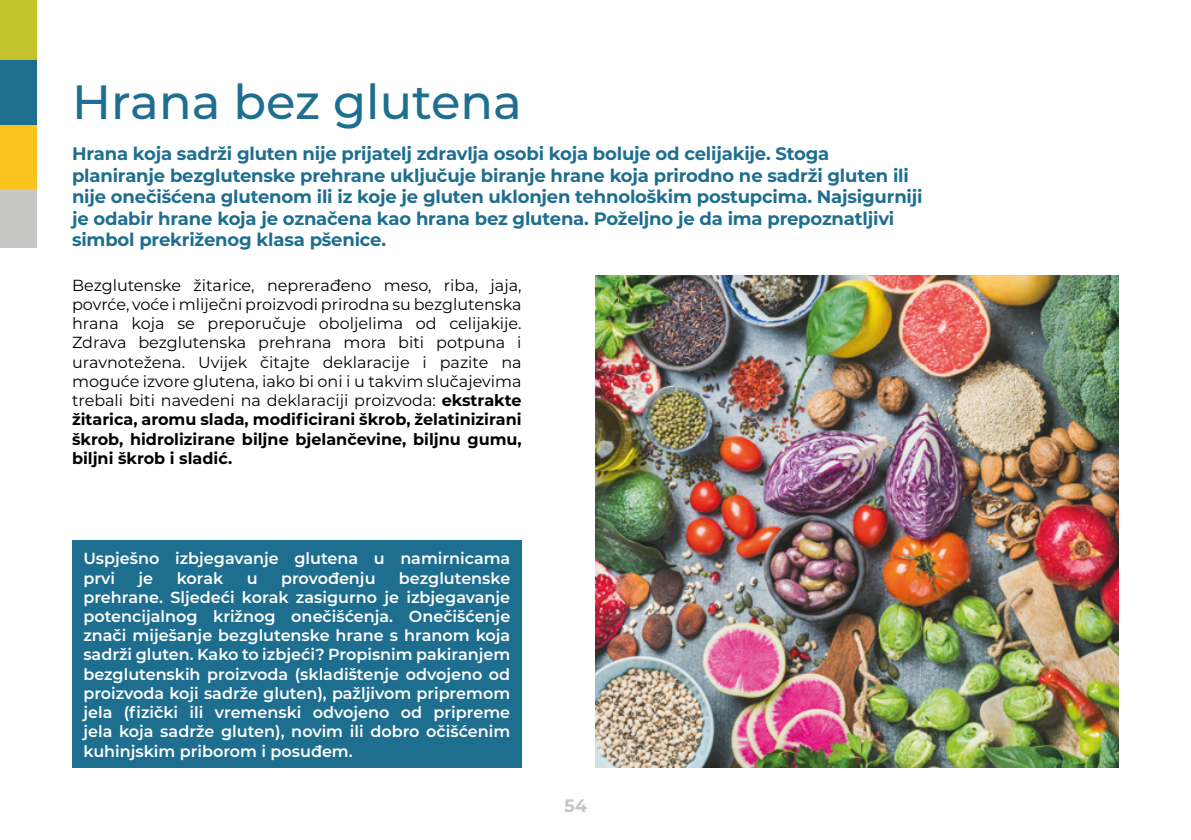
<style>
.page{position:relative;width:1191px;height:840px;background:#fff}
.page>*{position:absolute;margin:0;border:0;box-sizing:border-box;transform-origin:0 0}
._01_Naslov{font:500 48px "Montserrat";color:#1e6e90}
._02_Podnaslov{font:700 18px/21.6px "Montserrat";letter-spacing:-.01em;color:#1e6e90}
.t1{font:700 18px "Montserrat";color:#c6c6c5}
._03_Tekst{font:600 16px/19.2px "Montserrat";color:#fff}
._03_Tekst-2{font:16px/19.2px "Montserrat";color:#000;text-align:justify}
.s1{font-weight:700}
</style>
<div class="page">
<img style="left:595px;top:275px;width:524px;height:492px">
<div style="left:72px;top:540px;width:449px;height:227px;background:#1e6e90"></div>
<div style="left:0;top:0;width:37px;height:60px;background:#c3c42c"></div>
<div style="left:0;top:60px;width:37px;height:65px;background:#1e6e90"></div>
<div style="left:0;top:125px;width:37px;height:65px;background:#fac31e"></div>
<div style="left:0;top:190px;width:37px;height:58px;background:#c6c6c5"></div>
<p class="_01_Naslov" style="left:72px;top:68px;width:451px">Hrana bez glutena</p>
<p class="_02_Podnaslov" style="left:72px;top:142px;width:852px">Hrana koja sadrži gluten nije prijatelj zdravlja osobi koja boluje od celijakije. Stoga planiranje bezglutenske prehrane uključuje biranje hrane koja prirodno ne sadrži gluten ili nije onečišćena glutenom ili iz koje je gluten uklonjen tehnološkim postupcima. Najsigurniji je odabir hrane koja je označena kao hrana bez glutena. Poželjno je da ima prepoznatljivi simbol prekriženog klasa pšenice.</p>
<p class="_03_Tekst-2" style="left:72px;top:275px;width:451px">Bezglutenske žitarice, neprerađeno meso, riba, jaja, povrće, voće i mliječni proizvodi prirodna su bezglutenska hrana koja se preporučuje oboljelima od celijakije.<br>Zdrava bezglutenska prehrana mora biti potpuna i uravnotežena. Uvijek čitajte deklaracije i pazite na moguće izvore glutena, iako bi oni i u takvim slučajevima trebali biti navedeni na deklaraciji proizvoda: <span class="s1">ekstrakte žitarica, aromu slada, modificirani škrob, želatinizirani škrob, hidrolizirane biljne bjelančevine, biljnu gumu, biljni škrob i sladić.</span></p>
<p class="_03_Tekst" style="left:83px;top:548px;width:428px">Uspješno izbjegavanje glutena u namirnicama prvi</p>
<p class="_03_Tekst" style="left:139px;top:567px;width:16px">je</p>
<p class="_03_Tekst" style="left:177px;top:567px;width:48px">korak</p>
<p class="_03_Tekst" style="left:247px;top:567px;width:12px">u</p>
<p class="_03_Tekst" style="left:281px;top:567px;width:96px">provođenju</p>
<p class="_03_Tekst" style="left:83px;top:567px;width:428px;text-align:justify;text-indent:316px">bezglutenske prehrane. Sljedeći korak zasigurno je izbjegavanje potencijalnog križnog onečišćenja. Onečišćenje znači miješanje bezglutenske hrane s hranom koja sadrži gluten. Kako to izbjeći? Propisnim pakiranjem bezglutenskih proizvoda (skladištenje odvojeno od proizvoda koji sadrže gluten), pažljivom pripremom jela (fizički ili vremenski odvojeno od pripreme jela koja sadrže gluten), novim ili dobro očišćenim kuhinjskim priborom i posuđem.</p>
<p class="t1" style="left:564px;top:791px;width:24px">54</p>
</div>
